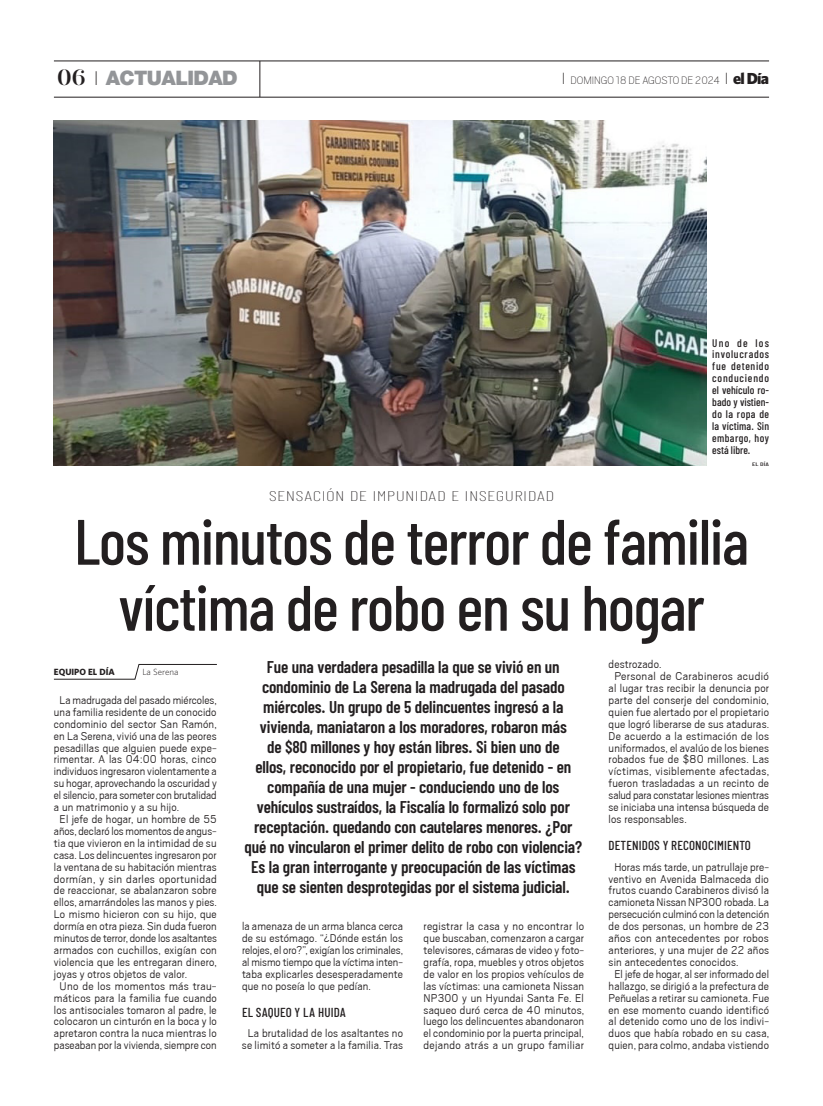
<style>
.page{position:relative;width:823px;height:1106px;background:#fff}
.page>*{position:absolute;margin:0;border:0;box-sizing:border-box;transform-origin:0 0}
.ND_TITULO_PRINCIPAL{font:500 64px/66px "Ashley";letter-spacing:-.02em;color:#231f20;text-align:center}
.t1{font:900 20px "Helvetica Neue LT Std";letter-spacing:-.03em;color:#939598}
.BAJADA_2021{font:600 17px/20px "Ashley";letter-spacing:-.01em;color:#231f20;text-align:center}
.ND_EPIGRAFE{font:100 14px "Ashley";letter-spacing:.02em;color:#231f20;scale:1.4 1}
.ND_SUBTITULO{font:500 13px "Ashley";letter-spacing:.01em;color:#231f20}
.TEXTO_BASE_2021{font:12.5px/11.9px "Scout";letter-spacing:.015em;color:#231f20;text-align:justify}
.t2{font:300 12px "Scout";color:#231f20}
.ND_PIE_DE_FOTO{font:500 11px/11.9px "Ashley";letter-spacing:.01em;color:#231f20;text-align:justify}
.ND_NOMBRE_PERRIODIST{font:700 9px "Whitney";color:#231f20}
.ND_NOMBRE_PERRIODIST-2{font:300 9px "Whitney";color:#231f20}
.ND_CREDITO_DE_FOTO{font:500 5px "Ashley";color:#231f20;scale:1.5 1}
.s1{font-family:"Prumo Display W00";font-weight:600;font-size:22px;color:#231f20}
.s2{font-family:"Scout";font-weight:300;font-size:22px;color:#231f20}
.s3{font-size:18px}
.s4{font-family:"Whitney";font-weight:900;font-size:16px}
</style>
<div class="page">
<hr style="left:54px;top:97px;width:714px;height:1px;background:#231f20">
<hr style="left:259px;top:61px;width:1px;height:36px;background:#231f20">
<hr style="left:54px;top:61px;width:714px;height:1px;background:#231f20">
<img style="left:54px;top:120px;width:651px;height:345px">
<svg style="left:54px;top:664px;width:163px;height:15px"></svg>
<p class="t1" style="left:57px;top:66px;width:182px"><span class="s1">06</span> <span class="s2">I</span> ACTUALIDAD</p>
<p class="t2" style="left:561px;top:75px;width:209px"><span class="s3">I</span> DOMINGO 18 DE AGOSTO DE 2024 <span class="s3">I</span> <span class="s4">el Día</span></p>
<p class="ND_EPIGRAFE" style="left:268px;top:487px;width:205px">SENSACIÓN DE IMPUNIDAD E INSEGURIDAD</p>
<p class="ND_PIE_DE_FOTO" style="left:711px;top:336px;width:58px">Uno de los involucrados fue detenido conduciendo el vehículo ro&shy;bado y vistien&shy;do la ropa de la víctima. Sin embargo, hoy está libre.</p>
<p class="ND_CREDITO_DE_FOTO" style="left:751px;top:461px;width:13px">EL DÍA</p>
<p class="ND_TITULO_PRINCIPAL" style="left:74px;top:507px;width:676px">Los minutos de terror de familia víctima de robo en su hogar</p>
<p class="ND_NOMBRE_PERRIODIST" style="left:54px;top:666px;width:62px">EQUIPO EL DÍA</p>
<p class="ND_NOMBRE_PERRIODIST-2" style="left:142px;top:666px;width:38px">La Serena</p>
<p class="TEXTO_BASE_2021" style="left:54px;top:694px;width:164px;text-indent:6px">La madrugada del pasado miércoles, una familia residente de un conocido condominio del sector San Ramón, en La Serena, vivió una de las peores pesadillas que alguien puede expe&shy;rimentar. A las 04:00 horas, cinco individuos ingresaron violentamente a su hogar, aprovechando la oscuridad y el silencio, para someter con brutalidad a un matrimonio y a su hijo.</p>
<p class="TEXTO_BASE_2021" style="left:54px;top:813px;width:164px;text-indent:6px">El jefe de hogar, un hombre de 55 años, declaró los momentos de angus&shy;tia que vivieron en la intimidad de su casa. Los delincuentes ingresaron por la ventana de su habitación mientras dormían, y sin darles oportunidad de reaccionar, se abalanzaron sobre ellos, amarrándoles las manos y pies.<br>Lo mismo hicieron con su hijo, que dormía en otra pieza. Sin duda fueron minutos de terror, donde los asaltantes armados con cuchillos, exigían con violencia que les entregaran dinero, joyas y otros objetos de valor.</p>
<p class="TEXTO_BASE_2021" style="left:54px;top:980px;width:164px;text-align:center">Uno de los momentos más trau&shy;máticos para la familia fue cuando los antisociales tomaron al padre, le colocaron un cinturón en la boca y lo apretaron contra la nuca mientras lo paseaban por la vivienda, siempre con</p>
<p class="BAJADA_2021" style="left:244px;top:656px;width:339px">Fue una verdadera pesadilla la que se vivió en un condominio de La Serena la madrugada del pasado miércoles. Un grupo de 5 delincuentes ingresó a la vivienda, maniataron a los moradores, robaron más<br>de $80 millones y hoy están libres. Si bien uno de<br>ellos, reconocido por el propietario, fue detenido - en compañía de una mujer - conduciendo uno de los vehículos sustraídos, la Fiscalía lo formalizó solo por receptación. quedando con cautelares menores. ¿Por qué no vincularon el primer delito de robo con violencia?<br>Es la gran interrogante y preocupación de las víctimas que se sienten desprotegidas por el sistema judicial.</p>
<p class="TEXTO_BASE_2021" style="left:242px;top:920px;width:162px">la amenaza de un arma blanca cerca de su estómago. “¿Dónde están los relojes, el oro?”, exigían los criminales, al mismo tiempo que la víctima inten&shy;taba explicarles desesperadamente que no poseía lo que pedían.</p>
<p class="ND_SUBTITULO" style="left:242px;top:1004px;width:105px">EL SAQUEO Y LA HUIDA</p>
<p class="TEXTO_BASE_2021" style="left:242px;top:1027px;width:162px;text-align:center">La brutalidad de los asaltantes no se limitó a someter a la familia. Tras</p>
<p class="TEXTO_BASE_2021" style="left:423px;top:920px;width:162px">registrar la casa y no encontrar lo que buscaban, comenzaron a cargar televisores, cámaras de video y foto&shy;grafía, ropa, muebles y otros objetos de valor en los propios vehículos de las víctimas: una camioneta Nissan NP300 y un Hyundai Santa Fe. El saqueo duró cerca de 40 minutos, luego los delincuentes abandonaron el condominio por la puerta principal, dejando atrás a un grupo familiar</p>
<p class="TEXTO_BASE_2021" style="left:608px;top:658px;width:54px">destrozado.</p>
<p class="TEXTO_BASE_2021" style="left:608px;top:670px;width:162px;text-indent:6px">Personal de Carabineros acudió al lugar tras recibir la denuncia por parte del conserje del condominio, quien fue alertado por el propietario que logró liberarse de sus ataduras.<br>De acuerdo a la estimación de los uniformados, el avalúo de los bienes robados fue de $80 millones. Las víctimas, visiblemente afectadas, fueron trasladadas a un recinto de salud para constatar lesiones mientras se iniciaba una intensa búsqueda de los responsables.</p>
<p class="ND_SUBTITULO" style="left:608px;top:837px;width:144px">DETENIDOS Y RECONOCIMIENTO</p>
<p class="TEXTO_BASE_2021" style="left:608px;top:861px;width:162px;text-indent:6px">Horas más tarde, un patrullaje pre&shy;ventivo en Avenida Balmaceda dio frutos cuando Carabineros divisó la camioneta Nissan NP300 robada. La persecución culminó con la detención de dos personas, un hombre de 23 años con antecedentes por robos anteriores, y una mujer de 22 años sin antecedentes conocidos.</p>
<p class="TEXTO_BASE_2021" style="left:608px;top:968px;width:162px;text-align:center">El jefe de hogar, al ser informado del hallazgo, se dirigió a la prefectura de Peñuelas a retirar su camioneta. Fue en ese momento cuando identificó al detenido como uno de los indivi&shy;duos que había robado en su casa, quien, para colmo, andaba vistiendo</p>
</div>
